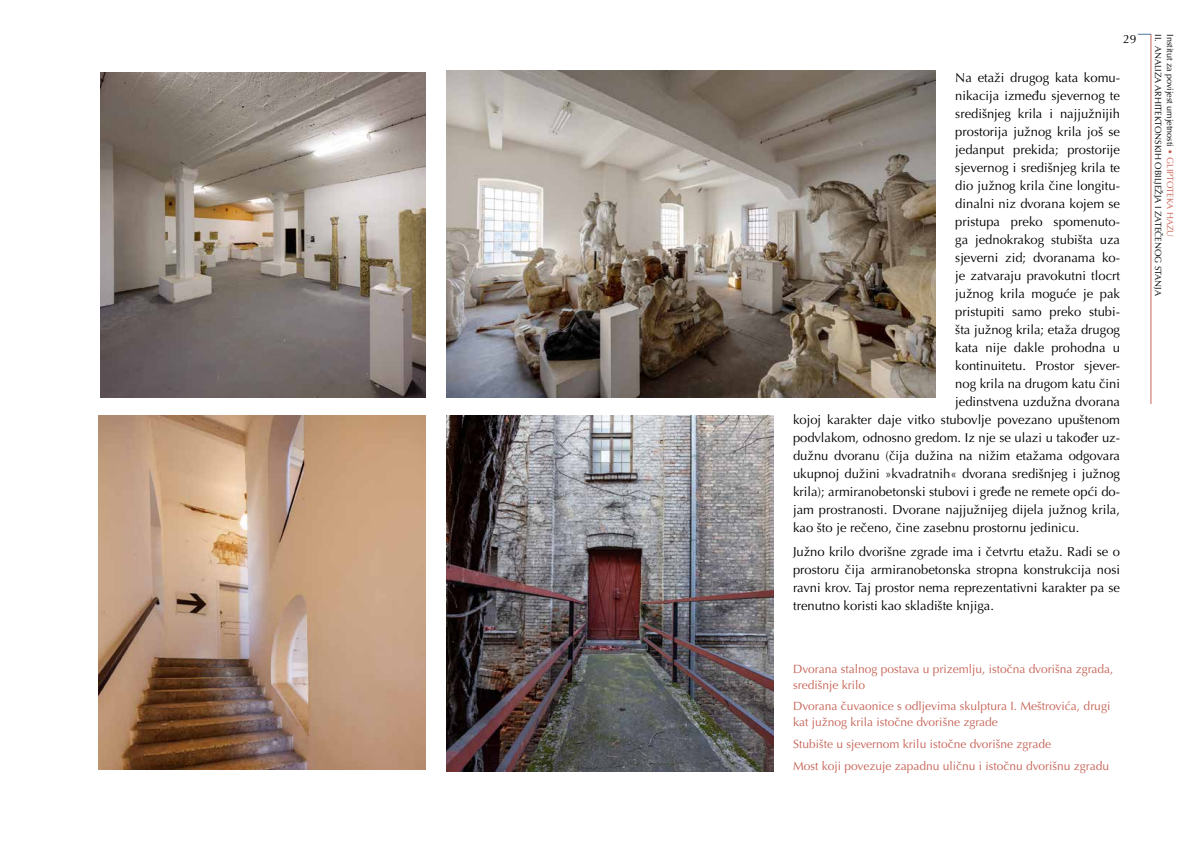
<style>
.page{position:relative;width:1191px;height:842px;background:#fff}
.page>*{position:absolute;margin:0;border:0;box-sizing:border-box;transform-origin:0 0}
.t1{font:13px/18px "Optima LT Pro";color:#000;text-align:justify}
.t2{font:12px/16px "Optima LT Pro";color:#c66356}
.t3{font:12px "Optima LT Pro";color:#000}
.t4{font:9px/11.8px "Optima LT Pro";color:#000}
.s1{color:#c66356}
</style>
<div class="page">
<hr style="left:1150px;top:34px;width:1px;height:370px;background:#c66356">
<svg style="left:1137px;top:34px;width:14px;height:1px"></svg>
<img style="left:100px;top:72px;width:325px;height:325px">
<img style="left:98px;top:415px;width:327px;height:355px">
<img style="left:446px;top:415px;width:327px;height:356px">
<img style="left:446px;top:71px;width:489px;height:326px">
<p class="t3" style="left:1123px;top:31px;width:15px">29</p>
<p class="t4" style="left:1176px;top:34px;width:263px;rotate:90deg">Institut za povijest umjetnosti <span class="s1">• GLIPTOTEKA HAZU<br></span>II. ANALIZA ARHITEKTONSKIH OBILJEŽJA I ZATEČENOG STANJA</p>
<p class="t1" style="left:955px;top:68px;width:166px">Na etaži drugog kata komu-</p>
<p class="t1" style="left:955px;top:86px;width:166px">nikacija između sjevernog te</p>
<p class="t1" style="left:955px;top:105px;width:166px">središnjeg krila i najjužnijih</p>
<p class="t1" style="left:955px;top:123px;width:166px">prostorija južnog krila još se</p>
<p class="t1" style="left:955px;top:141px;width:166px">jedanput prekida; prostorije</p>
<p class="t1" style="left:955px;top:159px;width:166px">sjevernog i središnjeg krila te</p>
<p class="t1" style="left:955px;top:177px;width:166px">dio južnog krila čine longitu-</p>
<p class="t1" style="left:955px;top:195px;width:166px">dinalni niz dvorana kojem se</p>
<p class="t1" style="left:955px;top:213px;width:166px">pristupa preko spomenuto-</p>
<p class="t1" style="left:955px;top:231px;width:166px">ga jednokrakog stubišta uza</p>
<p class="t1" style="left:955px;top:249px;width:166px">sjeverni zid; dvoranama ko-</p>
<p class="t1" style="left:955px;top:267px;width:166px">je zatvaraju pravokutni tlocrt</p>
<p class="t1" style="left:955px;top:285px;width:166px">južnog krila moguće je pak</p>
<p class="t1" style="left:955px;top:303px;width:166px">pristupiti samo preko stubi-</p>
<p class="t1" style="left:955px;top:321px;width:166px">šta južnog krila; etaža drugog</p>
<p class="t1" style="left:955px;top:339px;width:166px">kata nije dakle prohodna u</p>
<p class="t1" style="left:955px;top:357px;width:166px">kontinuitetu. Prostor sjever-</p>
<p class="t1" style="left:955px;top:375px;width:166px">nog krila na drugom katu čini</p>
<p class="t1" style="left:955px;top:393px;width:166px">jedinstvena uzdužna dvorana</p>
<p class="t1" style="left:793px;top:411px;width:328px">kojoj karakter daje vitko stubovlje povezano upuštenom</p>
<p class="t1" style="left:793px;top:429px;width:328px">podvlakom, odnosno gredom. Iz nje se ulazi u također uz-</p>
<p class="t1" style="left:793px;top:447px;width:328px">dužnu dvoranu (čija dužina na nižim etažama odgovara</p>
<p class="t1" style="left:793px;top:465px;width:328px">ukupnoj dužini »kvadratnih« dvorana središnjeg i južnog</p>
<p class="t1" style="left:793px;top:483px;width:328px">krila); armiranobetonski stubovi i gređe ne remete opći do-</p>
<p class="t1" style="left:793px;top:501px;width:328px">jam prostranosti. Dvorane najjužnijeg dijela južnog krila,</p>
<p class="t1" style="left:793px;top:519px;width:288px">kao što je rečeno, čine zasebnu prostornu jedinicu.</p>
<p class="t1" style="left:793px;top:542px;width:328px">Južno krilo dvorišne zgrade ima i četvrtu etažu. Radi se o prostoru čija armiranobetonska stropna konstrukcija nosi ravni krov. Taj prostor nema reprezentativni karakter pa se trenutno koristi kao skladište knjiga.</p>
<p class="t2" style="left:793px;top:661px;width:322px">Dvorana stalnog postava u prizemlju, istočna dvorišna zgrada, središnje krilo</p>
<p class="t2" style="left:793px;top:698px;width:319px">Dvorana čuvaonice s odljevima skulptura I. Meštrovića, drugi kat južnog krila istočne dvorišne zgrade</p>
<p class="t2" style="left:793px;top:733px;width:317px;line-height:21.7px">Stubište u sjevernom krilu istočne dvorišne zgrade<br>Most koji povezuje zapadnu uličnu i istočnu dvorišnu zgradu</p>
</div>
